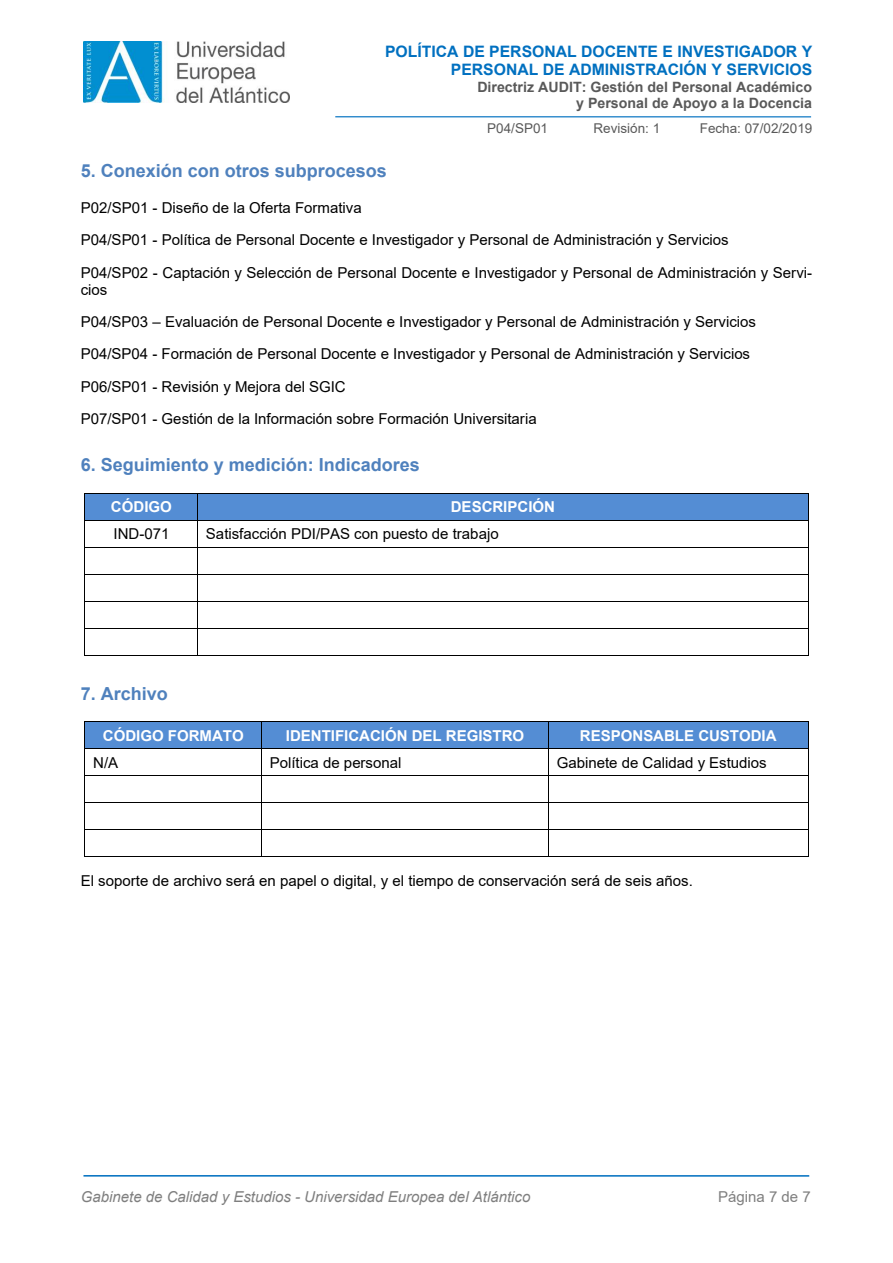
<style>
.page{position:relative;width:893px;height:1263px;background:#fff}
.page>*{position:absolute;margin:0;border:0;box-sizing:border-box;transform-origin:0 0}
.t1{font:700 18px "Arial";color:#4f81bd}
.t2{font:700 15.75px/18.1px "Arial";color:#0070c0;text-align:right}
.t3{font:15px/32.2px "Arial";color:#000}
.t4{font:700 15px "Arial";color:#fff}
.t5{font:italic 15px "Arial";color:#7f7f7f}
.t6{font:15px "Arial";color:#7f7f7f}
.t7{font:700 14.25px/16.4px "Arial";color:#595959;text-align:right}
.t8{font:13.5px "Arial";color:#595959}
.s1{font-style:inherit}
</style>
<div class="page">
<hr style="left:335px;top:116px;width:476px;height:1px;background:#0070c0">
<hr style="left:83px;top:1175px;width:726px;height:2px;background:#0070c0">
<img style="left:83px;top:42px;width:207px;height:60px">
<div style="left:85px;top:494px;width:112px;height:26px;background:#548dd4"></div>
<div style="left:198px;top:494px;width:610px;height:26px;background:#548dd4"></div>
<hr style="left:85px;top:493px;width:112px;height:1px;background:#000">
<hr style="left:198px;top:493px;width:610px;height:1px;background:#000">
<hr style="left:85px;top:520px;width:112px;height:1px;background:#000">
<hr style="left:198px;top:520px;width:610px;height:1px;background:#000">
<hr style="left:85px;top:547px;width:112px;height:1px;background:#000">
<hr style="left:198px;top:547px;width:610px;height:1px;background:#000">
<hr style="left:85px;top:574px;width:112px;height:1px;background:#000">
<hr style="left:198px;top:574px;width:610px;height:1px;background:#000">
<hr style="left:85px;top:601px;width:112px;height:1px;background:#000">
<hr style="left:198px;top:601px;width:610px;height:1px;background:#000">
<hr style="left:85px;top:628px;width:112px;height:1px;background:#000">
<hr style="left:198px;top:628px;width:610px;height:1px;background:#000">
<hr style="left:85px;top:655px;width:112px;height:1px;background:#000">
<svg style="left:197px;top:493px;width:1px;height:163px"></svg>
<hr style="left:198px;top:655px;width:610px;height:1px;background:#000">
<svg style="left:808px;top:493px;width:1px;height:163px"></svg>
<div style="left:85px;top:722px;width:176px;height:26px;background:#548dd4"></div>
<div style="left:262px;top:722px;width:286px;height:26px;background:#548dd4"></div>
<div style="left:549px;top:722px;width:259px;height:26px;background:#548dd4"></div>
<hr style="left:85px;top:721px;width:176px;height:1px;background:#000">
<hr style="left:262px;top:721px;width:286px;height:1px;background:#000">
<hr style="left:549px;top:721px;width:259px;height:1px;background:#000">
<hr style="left:85px;top:748px;width:176px;height:1px;background:#000">
<hr style="left:262px;top:748px;width:286px;height:1px;background:#000">
<hr style="left:549px;top:748px;width:259px;height:1px;background:#000">
<hr style="left:85px;top:775px;width:176px;height:1px;background:#000">
<hr style="left:262px;top:775px;width:286px;height:1px;background:#000">
<hr style="left:549px;top:775px;width:259px;height:1px;background:#000">
<hr style="left:85px;top:802px;width:176px;height:1px;background:#000">
<hr style="left:262px;top:802px;width:286px;height:1px;background:#000">
<hr style="left:549px;top:802px;width:259px;height:1px;background:#000">
<hr style="left:85px;top:829px;width:176px;height:1px;background:#000">
<hr style="left:262px;top:829px;width:286px;height:1px;background:#000">
<hr style="left:549px;top:829px;width:259px;height:1px;background:#000">
<hr style="left:85px;top:856px;width:176px;height:1px;background:#000">
<svg style="left:261px;top:721px;width:1px;height:136px"></svg>
<hr style="left:262px;top:856px;width:286px;height:1px;background:#000">
<svg style="left:548px;top:721px;width:1px;height:136px"></svg>
<hr style="left:549px;top:856px;width:259px;height:1px;background:#000">
<svg style="left:808px;top:721px;width:1px;height:136px"></svg>
<p class="t2" style="left:385px;top:43px;width:429px">POLÍTICA DE PERSONAL DOCENTE E INVESTIGADOR Y<br>PERSONAL DE ADMINISTRACIÓN Y SERVICIOS</p>
<p class="t7" style="left:477px;top:79px;width:336px">Directriz AUDIT: Gestión del Personal Académico y Personal de Apoyo a la Docencia</p>
<p class="t8" style="left:487px;top:119px;width:62px">P04/SP01</p>
<p class="t8" style="left:594px;top:119px;width:68px">Revisión: 1</p>
<p class="t8" style="left:700px;top:119px;width:114px">Fecha: 07/02/2019</p>
<p class="t1" style="left:81px;top:158px;width:307px">5. Conexión con otros subprocesos</p>
<p class="t3" style="left:81px;top:192px;width:733px">P02/SP01 - Diseño de la Oferta Formativa<br>P04/SP01 - Política de Personal Docente e Investigador y Personal de Administración y Servicios<br>P04/SP02 - Captación y Selección de Personal Docente e Investigador y Personal de Administración y Servi-</p>
<p class="t3" style="left:81px;top:273px;width:677px">cios<br>P04/SP03 <span class="s1">–</span> Evaluación de Personal Docente e Investigador y Personal de Administración y Servicios P04/SP04 - Formación de Personal Docente e Investigador y Personal de Administración y Servicios P06/SP01 - Revisión y Mejora del SGIC<br>P07/SP01 - Gestión de la Información sobre Formación Universitaria</p>
<p class="t1" style="left:81px;top:452px;width:341px">6. Seguimiento y medición: Indicadores</p>
<p class="t4" style="left:111px;top:496px;width:62px">CÓDIGO</p>
<p class="t4" style="left:451px;top:496px;width:106px">DESCRIPCIÓN</p>
<p class="t3" style="left:113px;top:518px;width:58px">IND-071</p>
<p class="t3" style="left:206px;top:518px;width:294px">Satisfacción PDI/PAS con puesto de trabajo</p>
<p class="t1" style="left:81px;top:680px;width:89px">7. Archivo</p>
<p class="t4" style="left:103px;top:725px;width:142px">CÓDIGO FORMATO</p>
<p class="t4" style="left:286px;top:725px;width:240px">IDENTIFICACIÓN DEL REGISTRO</p>
<p class="t4" style="left:580px;top:725px;width:198px">RESPONSABLE CUSTODIA</p>
<p class="t3" style="left:93px;top:746px;width:27px">N/A</p>
<p class="t3" style="left:270px;top:746px;width:133px">Política de personal</p>
<p class="t3" style="left:557px;top:746px;width:212px">Gabinete de Calidad y Estudios</p>
<p class="t3" style="left:81px;top:865px;width:614px">El soporte de archivo será en papel o digital, y el tiempo de conservación será de seis años.</p>
<p class="t5" style="left:81px;top:1187px;width:451px">Gabinete de Calidad y Estudios - Universidad Europea del Atlántico</p>
<p class="t6" style="left:718px;top:1186px;width:94px">Página 7 de 7</p>
</div>
